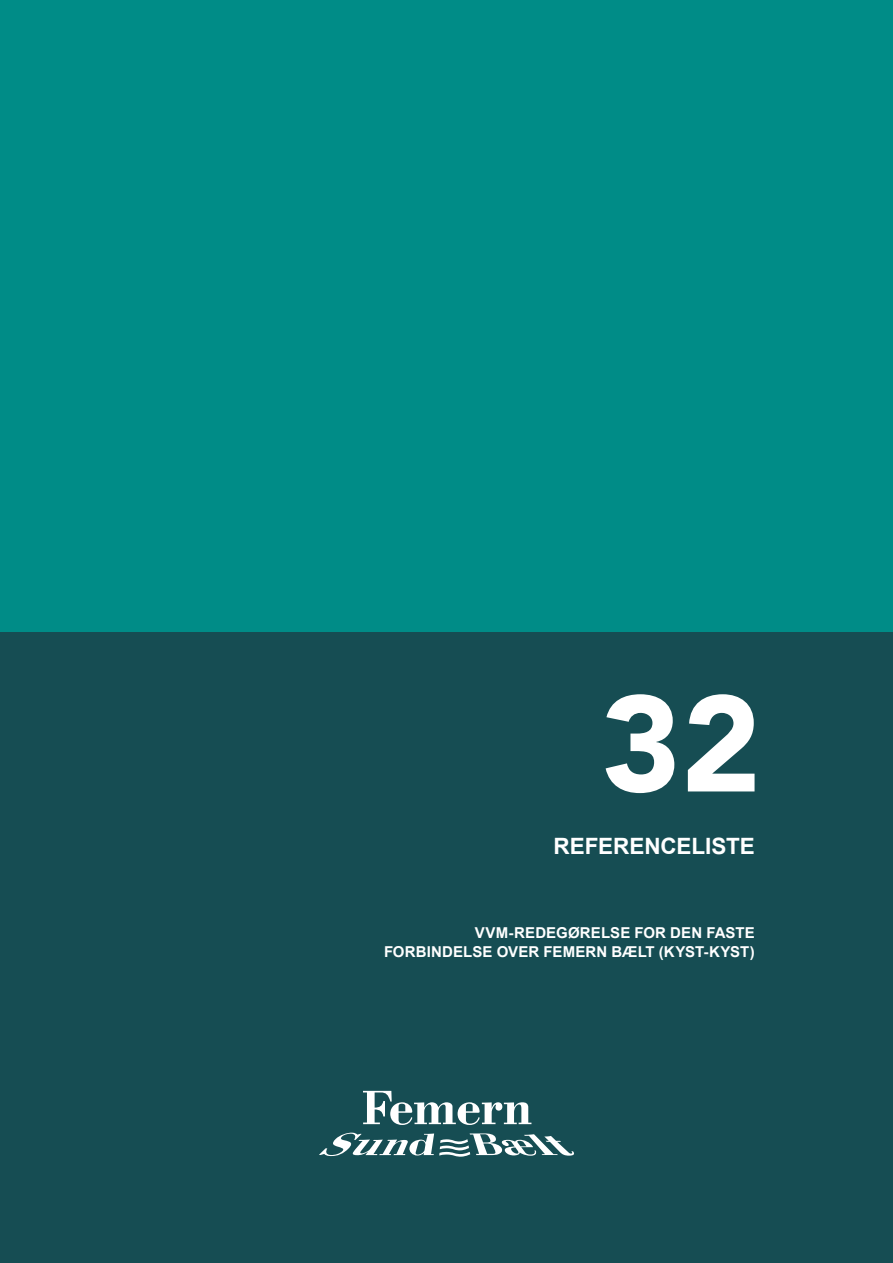
<style>
.page{position:relative;width:893px;height:1263px;background:#fff}
.page>*{position:absolute;margin:0;border:0;box-sizing:border-box;transform-origin:0 0}
.Skilleblade{font:900 135px "Avenir LT Std";color:#fff}
.Overskrift{font:700 22.5px "Arial";letter-spacing:-.005em;color:#fff}
.t1{font:700 15px/19.5px "Arial";letter-spacing:.01em;color:#fff;text-align:right}
</style>
<div class="page">
<div style="left:0;top:631px;width:893px;height:632px;background:#164d53"></div>
<div style="left:0;top:0;width:893px;height:631px;background:#008c87"></div>
<svg style="left:319px;top:1132px;width:255px;height:25px"></svg>
<svg style="left:363px;top:1091px;width:168px;height:34px"></svg>
<p class="Skilleblade" style="left:601px;top:663px;width:161px">32</p>
<p class="Overskrift" style="left:554px;top:831px;width:203px">REFERENCELISTE</p>
<p class="t1" style="left:384px;top:923px;width:372px">VVM-REDEGØRELSE FOR DEN FASTE<br>FORBINDELSE OVER FEMERN BÆLT (KYST-KYST)</p>
</div>
